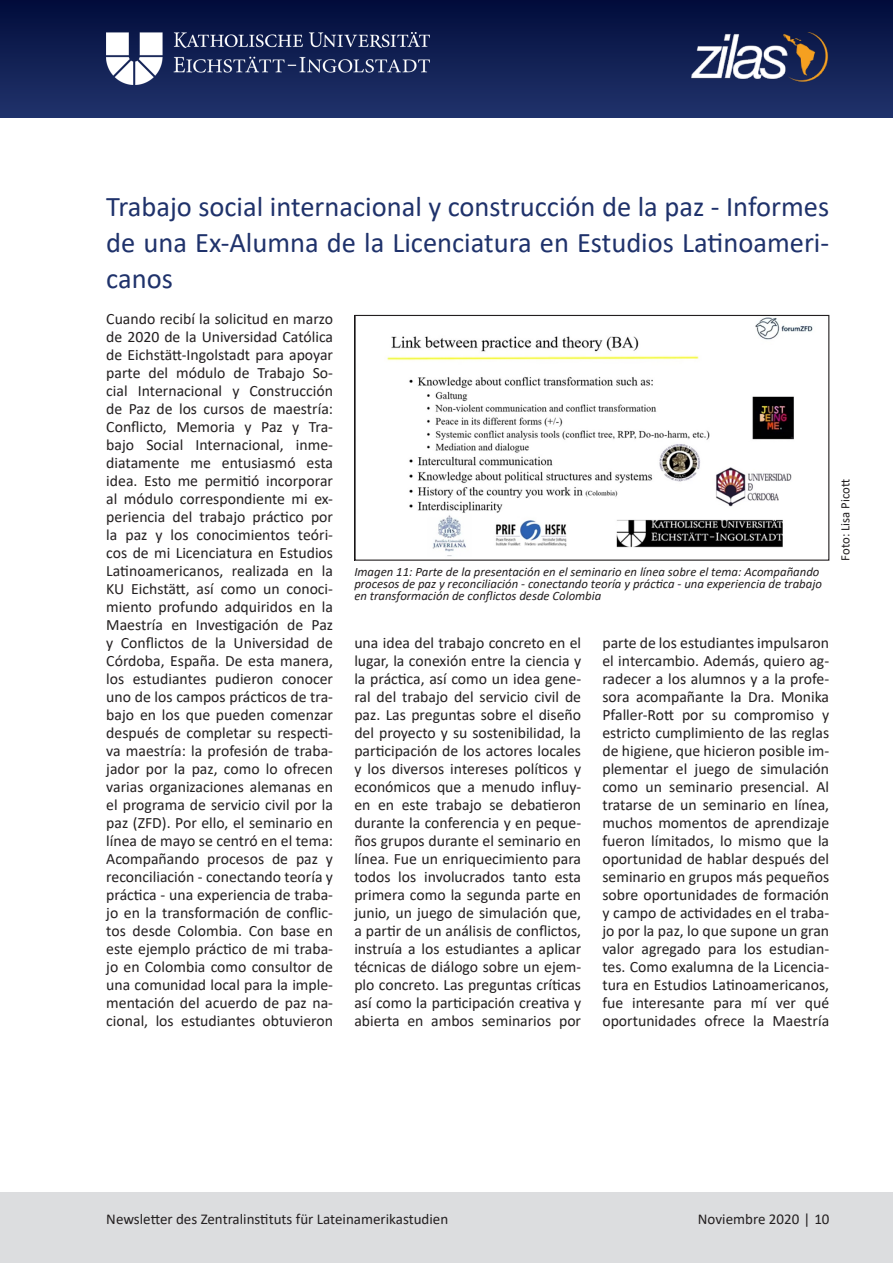
<style>
.page{position:relative;width:893px;height:1263px;background:#fff}
.page>*{position:absolute;margin:0;border:0;box-sizing:border-box;transform-origin:0 0}
.t1{font:28.5px/36px "Calibri";color:#1f326b;text-align:justify}
.t2{font:15.75px/18px "Calibri";color:#231f20;text-align:justify}
.t3{font:15px "Calibri";color:#231f20}
.t4{font:italic 12.75px/12px "Calibri";color:#231f20}
.t5{font:12.75px "Calibri";color:#231f20}
</style>
<div class="page">
<div style="left:0;top:1192px;width:893px;height:71px;background:#dcdddf"></div>
<div style="left:0;top:0;width:893px;height:117px;background:linear-gradient(to bottom,#020d3b,#20336b)"></div>
<img style="left:106px;top:33px;width:323px;height:52px">
<img style="left:690px;top:33px;width:139px;height:52px">
<img style="left:387px;top:317px;width:426px;height:239px">
<div style="left:354px;top:315px;width:475px;height:246px;border:1px solid #231f20"></div>
<p class="t1" style="left:106px;top:188px;width:724px">Trabajo social internacional y construcción de la paz - Informes de una Ex-Alumna de la Licenciatura en Estudios Latinoameri&shy;canos</p>
<p class="t2" style="left:106px;top:309px;width:228px">Cuando recibí la solicitud en marzo de 2020 de la Universidad Católica de Eichstätt-Ingolstadt para apoyar parte del módulo de Trabajo So&shy;cial Internacional y Construcción de Paz de los cursos de maestría:<br>Conflicto, Memoria y Paz y Tra&shy;bajo Social Internacional, inme&shy;diatamente me entusiasmó esta idea. Esto me permitió incorporar al módulo correspondiente mi ex&shy;periencia del trabajo práctico por la paz y los conocimientos teóri&shy;cos de mi Licenciatura en Estudios Latinoamericanos, realizada en la KU Eichstätt, así como un conoci&shy;miento profundo adquiridos en la Maestría en Investigación de Paz y Conflictos de la Universidad de Córdoba, España. De esta manera, los estudiantes pudieron conocer uno de los campos prácticos de tra&shy;bajo en los que pueden comenzar después de completar su respecti&shy;va maestría: la profesión de traba&shy;jador por la paz, como lo ofrecen varias organizaciones alemanas en el programa de servicio civil por la paz (ZFD). Por ello, el seminario en línea de mayo se centró en el tema:<br>Acompañando procesos de paz y reconciliación - conectando teoría y práctica - una experiencia de traba&shy;jo en la transformación de conflic&shy;tos desde Colombia. Con base en este ejemplo práctico de mi traba&shy;jo en Colombia como consultor de una comunidad local para la imple&shy;mentación del acuerdo de paz na&shy;cional, los estudiantes obtuvieron</p>
<p class="t4" style="left:354px;top:566px;width:469px">Imagen 11: Parte de la presentación en el seminario en línea sobre el tema: Acompañando procesos de paz y reconciliación - conectando teoría y práctica - una experiencia de trabajo en transformación de conflictos desde Colombia</p>
<p class="t2" style="left:354px;top:633px;width:228px">una idea del trabajo concreto en el lugar, la conexión entre la ciencia y la práctica, así como un idea gene&shy;ral del trabajo del servicio civil de paz. Las preguntas sobre el diseño del proyecto y su sostenibilidad, la participación de los actores locales y los diversos intereses políticos y económicos que a menudo influy&shy;en en este trabajo se debatieron durante la conferencia y en peque&shy;ños grupos durante el seminario en línea. Fue un enriquecimiento para todos los involucrados tanto esta primera como la segunda parte en junio, un juego de simulación que, a partir de un análisis de conflictos, instruía a los estudiantes a aplicar técnicas de diálogo sobre un ejem&shy;plo concreto. Las preguntas críticas así como la participación creativa y abierta en ambos seminarios por</p>
<p class="t2" style="left:602px;top:633px;width:228px">parte de los estudiantes impulsaron el intercambio. Además, quiero ag&shy;radecer a los alumnos y a la profe&shy;sora acompañante la Dra. Monika Pfaller-Rott por su compromiso y estricto cumplimiento de las reglas de higiene, que hicieron posible im&shy;plementar el juego de simulación como un seminario presencial. Al tratarse de un seminario en línea, muchos momentos de aprendizaje fueron límitados, lo mismo que la oportunidad de hablar después del seminario en grupos más pequeños sobre oportunidades de formación y campo de actividades en el traba&shy;jo por la paz, lo que supone un gran valor agregado para los estudian&shy;tes. Como exalumna de la Licencia&shy;tura en Estudios Latinoamericanos, fue interesante para mí ver qué oportunidades ofrece la Maestría</p>
<p class="t5" style="left:836px;top:561px;width:83px;rotate:-90deg">Foto: Lisa Picott</p>
<p class="t3" style="left:106px;top:1209px;width:343px">Newsletter des Zentralinstituts für Lateinamerikastudien</p>
<p class="t3" style="left:698px;top:1209px;width:133px">Noviembre 2020 | 10</p>
</div>
